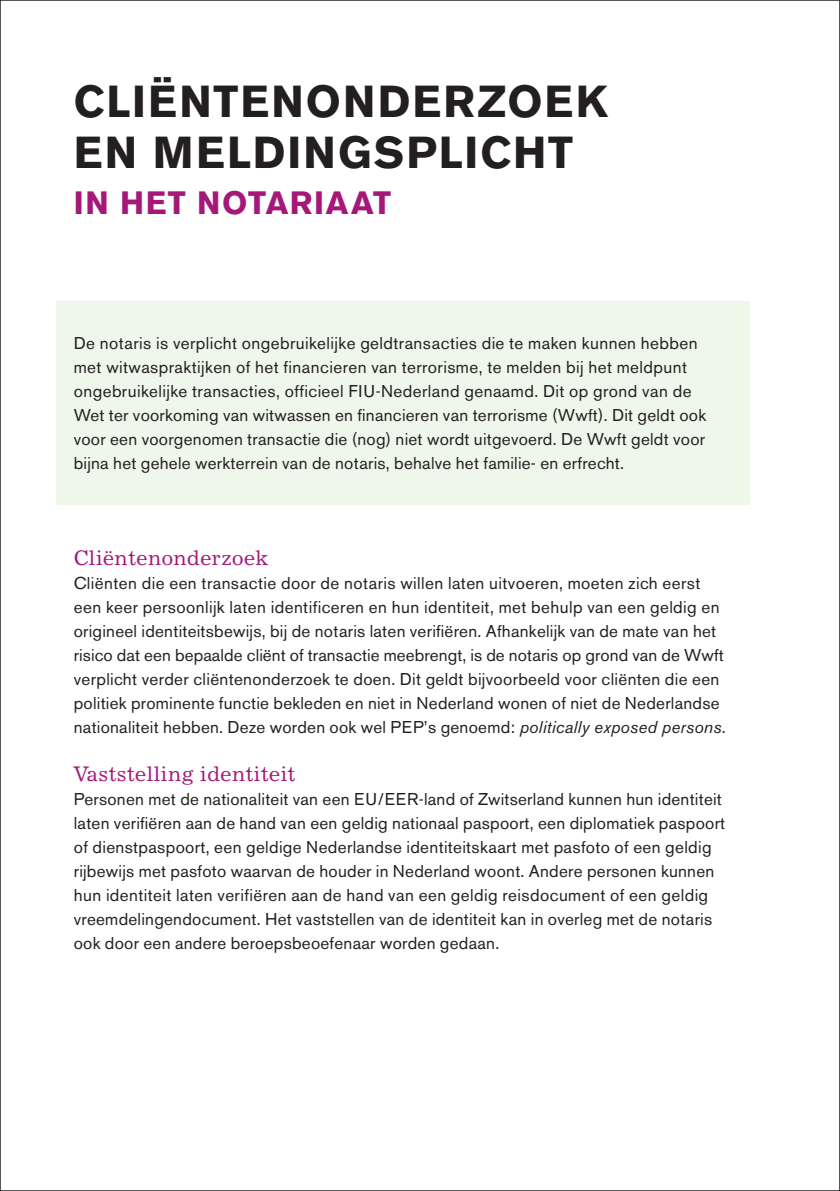
<style>
.page{position:relative;width:840px;height:1191px;background:#fff}
.page>*{position:absolute;margin:0;border:0;box-sizing:border-box;transform-origin:0 0}
.t1{font:700 44.4px/51px "Akzidenz Grotesk BE";letter-spacing:.05em;color:#231f1f}
.t2{font:700 32px "Akzidenz Grotesk BE";letter-spacing:.045em;color:#a51877}
.t3{font:20px "News 702 BT";letter-spacing:.025em;color:#a51877}
.t4{font:17px/24px "Akzidenz Grotesk BE";letter-spacing:.015em;color:#231f1f}
.s1{font-style:italic}
</style>
<div class="page">
<div style="left:57px;top:301px;width:692px;height:203px;background:#eff7eb"></div>
<h1 class="t1" style="left:74px;top:77px;width:534px">CLIËNTENONDERZOEK<br>EN MELDINGSPLICHT</h1>
<h2 class="t2" style="left:74px;top:184px;width:319px">IN HET NOTARIAAT</h2>
<p class="t4" style="left:74px;top:331px;width:633px">De notaris is verplicht ongebruikelijke geldtransacties die te maken kunnen hebben met witwaspraktijken of het financieren van terrorisme, te melden bij het meldpunt ongebruikelijke transacties, officieel FIU-Nederland genaamd. Dit op grond van de Wet ter voorkoming van witwassen en financieren van terrorisme (Wwft). Dit geldt ook voor een voorgenomen transactie die (nog) niet wordt uitgevoerd. De Wwft geldt voor bijna het gehele werkterrein van de notaris, behalve het familie- en erfrecht.</p>
<p class="t3" style="left:74px;top:546px;width:196px">Cliëntenonderzoek</p>
<p class="t4" style="left:74px;top:571px;width:653px">Cliënten die een transactie door de notaris willen laten uitvoeren, moeten zich eerst een keer persoonlijk laten identificeren en hun identiteit, met behulp van een geldig en origineel identiteitsbewijs, bij de notaris laten verifiëren. Afhankelijk van de mate van het risico dat een bepaalde cliënt of transactie meebrengt, is de notaris op grond van de Wwft verplicht verder cliëntenonderzoek te doen. Dit geldt bijvoorbeeld voor cliënten die een politiek prominente functie bekleden en niet in Nederland wonen of niet de Nederlandse nationaliteit hebben. Deze worden ook wel PEP’s genoemd: <span class="s1">politically exposed persons</span>.</p>
<p class="t3" style="left:74px;top:762px;width:223px">Vaststelling identiteit</p>
<p class="t4" style="left:74px;top:787px;width:652px">Personen met de nationaliteit van een EU/EER-land of Zwitserland kunnen hun identiteit laten verifiëren aan de hand van een geldig nationaal paspoort, een diplomatiek paspoort of dienstpaspoort, een geldige Nederlandse identiteitskaart met pasfoto of een geldig rijbewijs met pasfoto waarvan de houder in Nederland woont. Andere personen kunnen hun identiteit laten verifiëren aan de hand van een geldig reisdocument of een geldig vreemdelingendocument. Het vaststellen van de identiteit kan in overleg met de notaris ook door een andere beroepsbeoefenaar worden gedaan.</p>
</div>
